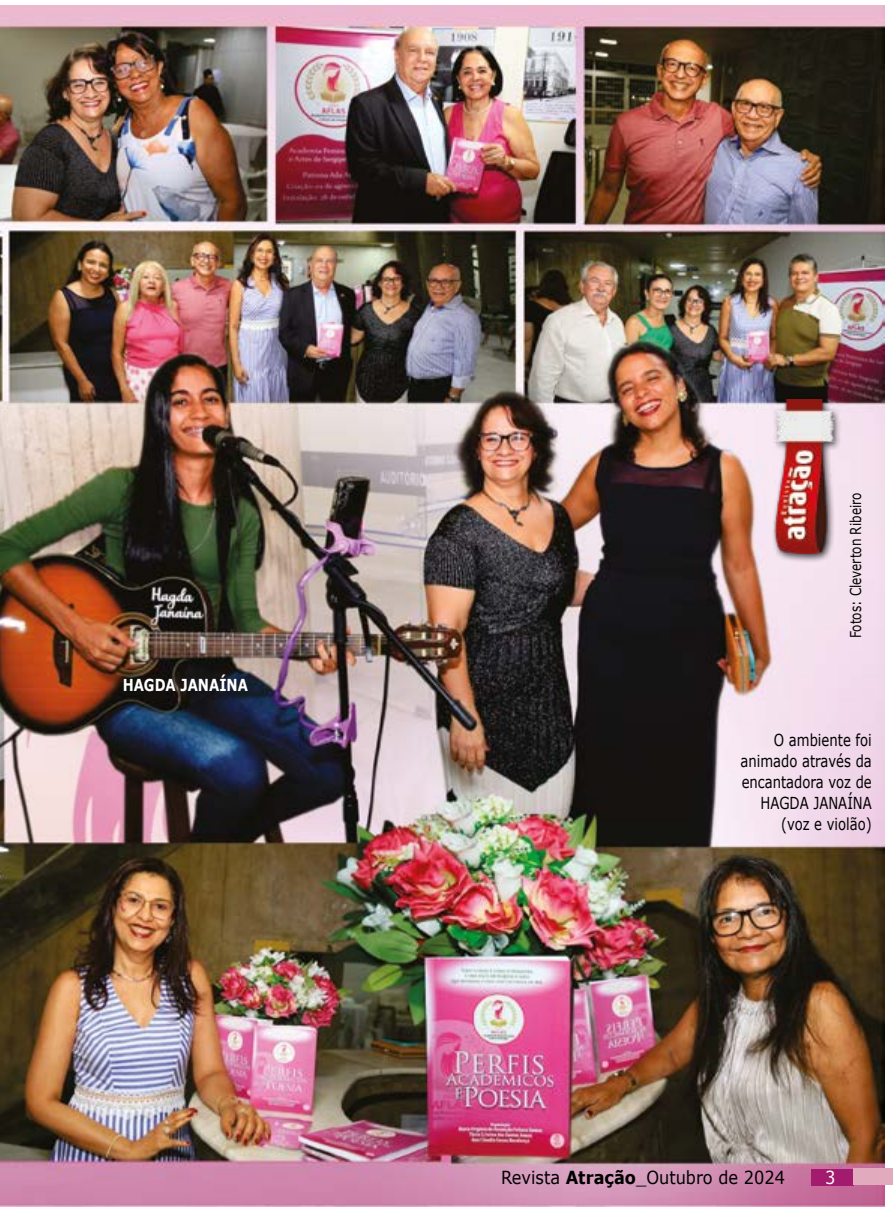
<style>
.page{position:relative;width:893px;height:1212px;background:#fff}
.page>*{position:absolute;margin:0;border:0;box-sizing:border-box;transform-origin:0 0}
.t1{font:18px "Verdana";color:#000;scale:.9 1}
.t2{font:18px "Verdana";color:#fff}
.t3{font:16.5px/21px "Verdana";color:#000;text-align:right;scale:.8 1}
.t4{font:700 16.5px "Verdana";color:#fff;scale:.8 1}
.t5{font:15px "Verdana";color:#000;scale:.8 1}
.s1{font-weight:700}
</style>
<div class="page">
<img style="left:0;top:6px;width:885px;height:1200px">
<div style="left:811px;top:1169px;width:42px;height:17px;background:#a21b6e"></div>
<div style="left:853px;top:1168px;width:40px;height:17px;background:#e2aabd"></div>
<div style="left:770px;top:396px;width:74px;height:166px;background:#000;opacity:.75"></div>
<img style="left:774px;top:400px;width:60px;height:154px">
<p class="t4" style="left:123px;top:673px;width:158px">HAGDA JANAÍNA</p>
<p class="t5" style="left:845px;top:638px;width:184px;rotate:-90deg">Fotos: Cleverton Ribeiro</p>
<p class="t3" style="left:740px;top:729px;width:166px">O ambiente foi animado através da encantadora voz de<br>HAGDA JANAÍNA (voz e violão)</p>
<p class="t1" style="left:571px;top:1164px;width:240px"><span class="s1">Atração</span>_Outubro de 2024</p>
<p class="t2" style="left:825px;top:1163px;width:13px">3</p>
<p class="t1" style="left:506px;top:1164px;width:317px">Revista<span class="s1">Atração</span> _Outubro de 2024</p>
<p class="t1" style="left:501px;top:1164px;width:67px">Revista</p>
</div>
